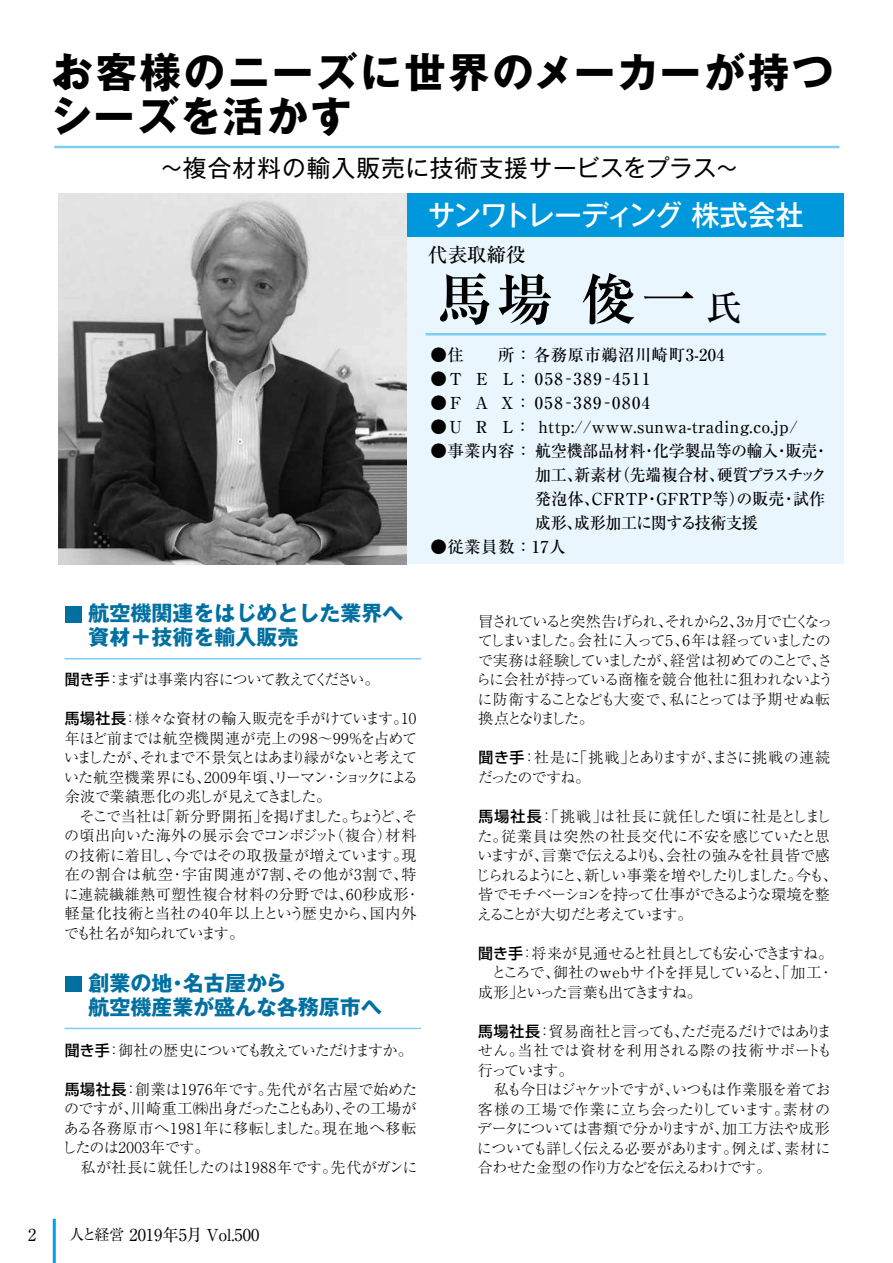
<style>
.page{position:relative;width:893px;height:1263px;background:#fff}
.page>*{position:absolute;margin:0;border:0;box-sizing:border-box;transform-origin:0 0}
.t1{font:700 55.95px "Ryumin Pr 5";color:#000}
.t2{font:700 41.25px/43.5px "Gothic MB101 Pr 5";letter-spacing:.07em;color:#000}
.t3{font:500 28.5px "Gothic MB101 Pr 5";letter-spacing:-.07em;color:#fff}
.t4{font:23.7px "Gothic MB101 Pr 5";letter-spacing:.04em;color:#000}
.t5{font:700 21px/24px "Gothic MB101 Pr 5";color:#0070a1}
.t6{font:500 19.5px "Ryumin Pr 5";color:#000}
.t7{font:500 16.5px "Ryumin Pr 5";letter-spacing:.015em;color:#000}
.t8{font:500 16.5px/24px "Ryumin Pr 5";letter-spacing:-.01em;color:#000}
.t9{font:500 16.5px "Ryumin Pr 5";letter-spacing:.1em;color:#000}
.t10{font:500 16.5px "Ryumin Pr 5";letter-spacing:-.015em;color:#000}
.t11{font:16.5px "Ryumin Pr 5";color:#000}
.t12{font:300 15px/19.5px "Ryumin Pr 5";color:#000}
.t13{font:300 15px/19.5px "Ryumin Pr 5";letter-spacing:-.035em;color:#000}
.t14{font:300 15px/19.5px "Ryumin Pr 5";letter-spacing:-.065em;color:#000}
.t15{font:300 15px/19.5px "Ryumin Pr 5";letter-spacing:-.06em;color:#000}
.t16{font:300 15px/19.5px "Ryumin Pr 5";letter-spacing:.01em;color:#000}
.t17{font:300 15px "Ryumin Pr 5";letter-spacing:-.07em;color:#000}
.s1{font-weight:500;font-size:35.4px}
.s2{font-family:"Shin Go Pr 5";font-weight:500}
.s3{font-size:15px}
</style>
<div class="page">
<hr style="left:53px;top:1219px;width:3px;height:44px;background:#00a0e9">
<div style="left:390px;top:193px;width:454px;height:371px;background:#eaf6fd"></div>
<div style="left:407px;top:193px;width:437px;height:44px;background:#0098dc"></div>
<hr style="left:54px;top:146px;width:785px;height:2px;background:#7ecef4">
<hr style="left:426px;top:333px;width:400px;height:2px;background:#7ecef4">
<div style="left:65px;top:606px;width:16px;height:16px;background:#0070a1"></div>
<hr style="left:65px;top:658px;width:356px;height:1px;background:#7ecef4">
<div style="left:65px;top:976px;width:16px;height:16px;background:#0070a1"></div>
<hr style="left:65px;top:1028px;width:356px;height:1px;background:#7ecef4">
<img style="left:58px;top:193px;width:349px;height:371px">
<h2 class="t2" style="left:51px;top:48px;width:784px">お客様のニーズに世界のメーカーが持つシーズを活かす</h2>
<h3 class="t4" style="left:160px;top:148px;width:580px">～複合材料の輸入販売に技術支援サービスをプラス～</h3>
<h3 class="t3" style="left:428px;top:192px;width:378px">サンワトレーディング 株式会社</h3>
<h3 class="t6" style="left:428px;top:239px;width:99px">代表取締役</h3>
<h1 class="t1" style="left:437px;top:255px;width:307px">馬場 俊一<span class="s1">氏</span></h1>
<p class="t7" style="left:430px;top:342px;width:296px">●住　　所：各務原市鵜沼川崎町3-204</p>
<p class="t9" style="left:430px;top:366px;width:221px">●Ｔ Ｅ Ｌ：058－389－4511</p>
<p class="t9" style="left:430px;top:390px;width:221px">●ＦＡＸ：058－389－0804</p>
<p class="t7" style="left:430px;top:414px;width:369px">●ＵＲＬ： http://www.sunwa-trading.co.jp/</p>
<p class="t10" style="left:430px;top:438px;width:400px">●事業内容：航空機部品材料・化学製品等の輸入・販売・</p>
<p class="t8" style="left:535px;top:461px;width:294px">加工、新素材（先端複合材、硬質プラスチック発泡体、CFRTP・GFRTP等）の販売・試作成形、成形加工に関する技術支援</p>
<p class="t7" style="left:430px;top:534px;width:137px">●従業員数：17人</p>
<h3 class="t5" style="left:88px;top:600px;width:316px">航空機関連をはじめとした業界へ資材＋技術を輸入販売</h3>
<p class="t14" style="left:65px;top:669px;width:316px"><span class="s2">聞き手</span>：まずは事業内容について教えてください。</p>
<p class="t12" style="left:64px;top:708px;width:358px"><span class="s2">馬場社長</span>：様々な資材の輸入販売を手がけています。10年ほど前までは航空機関連が売上の98～99％を占めていましたが、それまで不景気とはあまり縁がないと考えていた航空機業界にも、2009年頃、リーマン・ショックによる余波で業績悪化の兆しが見えてきました。<br>　そこで当社は「新分野開拓」を掲げました。ちょうど、その頃出向いた海外の展示会でコンポジット（複合）材料の技術に着目し、今ではその取扱量が増えています。現在の割合は航空・宇宙関連が7割、その他が3割で、特に連続繊維熱可塑性複合材料の分野では、60秒成形・軽量化技術と当社の40年以上という歴史から、国内外でも社名が知られています。</p>
<h3 class="t5" style="left:88px;top:969px;width:295px">創業の地・名古屋から<br>航空機産業が盛んな各務原市へ</h3>
<p class="t17" style="left:65px;top:1038px;width:350px"><span class="s2">聞き手</span>：御社の歴史についても教えていただけますか。</p>
<p class="t16" style="left:62px;top:1078px;width:357px"><span class="s2">馬場社長</span>：創業は1976年です。先代が名古屋で始めたのですが、川崎重工㈱出身だったこともあり、その工場がある各務原市へ1981年に移転しました。現在地へ移転したのは2003年です。<br>　私が社長に就任したのは1988年です。先代がガンに</p>
<p class="t14" style="left:476px;top:610px;width:359px">冒されていると突然告げられ、それから2、3ヵ月で亡くなってしまいました。会社に入って5、6年は経っていましたので実務は経験していましたが、経営は初めてのことで、さらに会社が持っている商権を競合他社に狙われないように防衛することなども大変で、私にとっては予期せぬ転換点となりました。</p>
<p class="t13" style="left:478px;top:747px;width:354px"><span class="s2">聞き手</span>：社是に「挑戦」とありますが、まさに挑戦の連続だったのですね。</p>
<p class="t15" style="left:475px;top:805px;width:364px"><span class="s2">馬場社長</span>：「挑戦」は社長に就任した頃に社是としました。従業員は突然の社長交代に不安を感じていたと思いますが、言葉で伝えるよりも、会社の強みを社員皆で感じられるようにと、新しい事業を増やしたりしました。今も、皆でモチベーションを持って仕事ができるような環境を整えることが大切だと考えています。</p>
<p class="t13" style="left:478px;top:942px;width:357px;text-align:justify"><span class="s2">聞き手</span>：将来が見通せると社員としても安心できますね。　ところで、御社のwebサイトを拝見していると、「加工・成形」といった言葉も出てきますね。</p>
<p class="t13" style="left:477px;top:1020px;width:357px"><span class="s2">馬場社長</span>：貿易商社と言っても、ただ売るだけではありません。当社では資材を利用される際の技術サポートも行っています。<br>　私も今日はジャケットですが、いつもは作業服を着てお客様の工場で作業に立ち会ったりしています。素材のデータについては書類で分かりますが、加工方法や成形についても詳しく伝える必要があります。例えば、素材に合わせた金型の作り方などを伝えるわけです。</p>
<p class="t11" style="left:28px;top:1221px;width:10px">2</p>
<p class="t11" style="left:69px;top:1221px;width:192px"><span class="s3">人と経営</span> 2019年5月 Vol.500</p>
</div>
